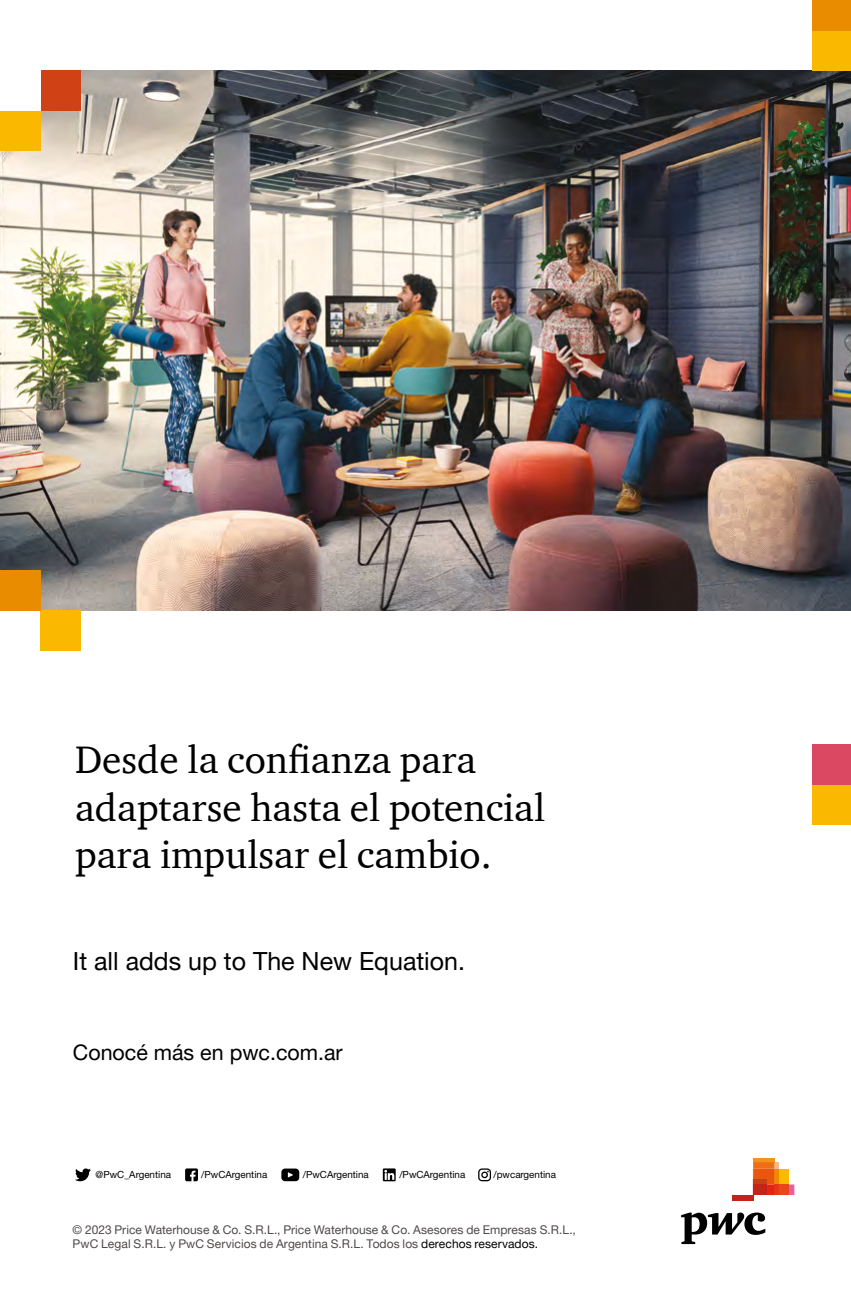
<style>
.page{position:relative;width:851px;height:1304px;background:#fff}
.page>*{position:absolute;margin:0;border:0;box-sizing:border-box;transform-origin:0 0}
.t1{font:39.2px/47px "ITC Charter Com";color:#000}
.t2{font:25px "Helvetica Neue LT Pro";color:#000}
.t3{font:21.4px "Helvetica Neue LT Pro";color:#000}
.t4{font:12px/14.4px "Helvetica Neue LT Pro";letter-spacing:.005em;color:#4d4948}
.t5{font:9.8px "Helvetica Neue LT Std";color:#000}
.s1{color:#000}
</style>
<div class="page">
<svg style="left:681px;top:1213px;width:84px;height:31px"></svg>
<hr style="left:753px;top:1158px;width:21px;height:4px;background:#f3931f">
<svg style="left:753px;top:1162px;width:41px;height:33px"></svg>
<div style="left:753px;top:1179px;width:13px;height:5px;background:#c44016"></div>
<div style="left:753px;top:1184px;width:13px;height:11px;background:#c22417"></div>
<div style="left:732px;top:1195px;width:21px;height:5px;background:#c22417"></div>
<svg style="left:478px;top:1168px;width:13px;height:13px"></svg>
<svg style="left:185px;top:1168px;width:13px;height:13px"></svg>
<svg style="left:281px;top:1169px;width:18px;height:12px"></svg>
<svg style="left:75px;top:1168px;width:16px;height:13px"></svg>
<svg style="left:383px;top:1168px;width:12px;height:13px"></svg>
<img style="left:0;top:71px;width:850px;height:539px">
<div style="left:40px;top:610px;width:40px;height:40px;background:#fbb800"></div>
<div style="left:0;top:570px;width:40px;height:40px;background:#ea8c00"></div>
<div style="left:40px;top:71px;width:40px;height:40px;background:#d04216"></div>
<div style="left:0;top:111px;width:40px;height:40px;background:#fbb800"></div>
<div style="left:812px;top:31px;width:38px;height:40px;background:#fbb800"></div>
<div style="left:812px;top:0;width:38px;height:31px;background:#ea8c00"></div>
<div style="left:0;top:45px;width:40px;height:66px;background:#fff"></div>
<div style="left:812px;top:784px;width:38px;height:40px;background:#fbb800"></div>
<div style="left:812px;top:744px;width:38px;height:40px;background:#db4862"></div>
<h1 class="t1" style="left:75px;top:736px;width:471px">Desde la confianza para adaptarse hasta el potencial para impulsar el cambio.</h1>
<h2 class="t2" style="left:73px;top:946px;width:393px">It all adds up to The New Equation.</h2>
<h3 class="t3" style="left:73px;top:1039px;width:271px">Conocé más en pwc.com.ar</h3>
<p class="t5" style="left:96px;top:1169px;width:77px">@PwC_Argentina</p>
<p class="t5" style="left:201px;top:1169px;width:67px">/PwCArgentina</p>
<p class="t5" style="left:303px;top:1169px;width:67px">/PwCArgentina</p>
<p class="t5" style="left:399px;top:1169px;width:67px">/PwCArgentina</p>
<p class="t5" style="left:493px;top:1169px;width:64px">/pwcargentina</p>
<p class="t4" style="left:73px;top:1222px;width:504px">© 2023 Price Waterhouse &amp; Co. S.R.L., Price Waterhouse &amp; Co. Asesores de Empresas S.R.L.,<br>PwC Legal S.R.L. y PwC Servicios de Argentina S.R.L. Todos los <span class="s1">derechos reservados.</span></p>
</div>
